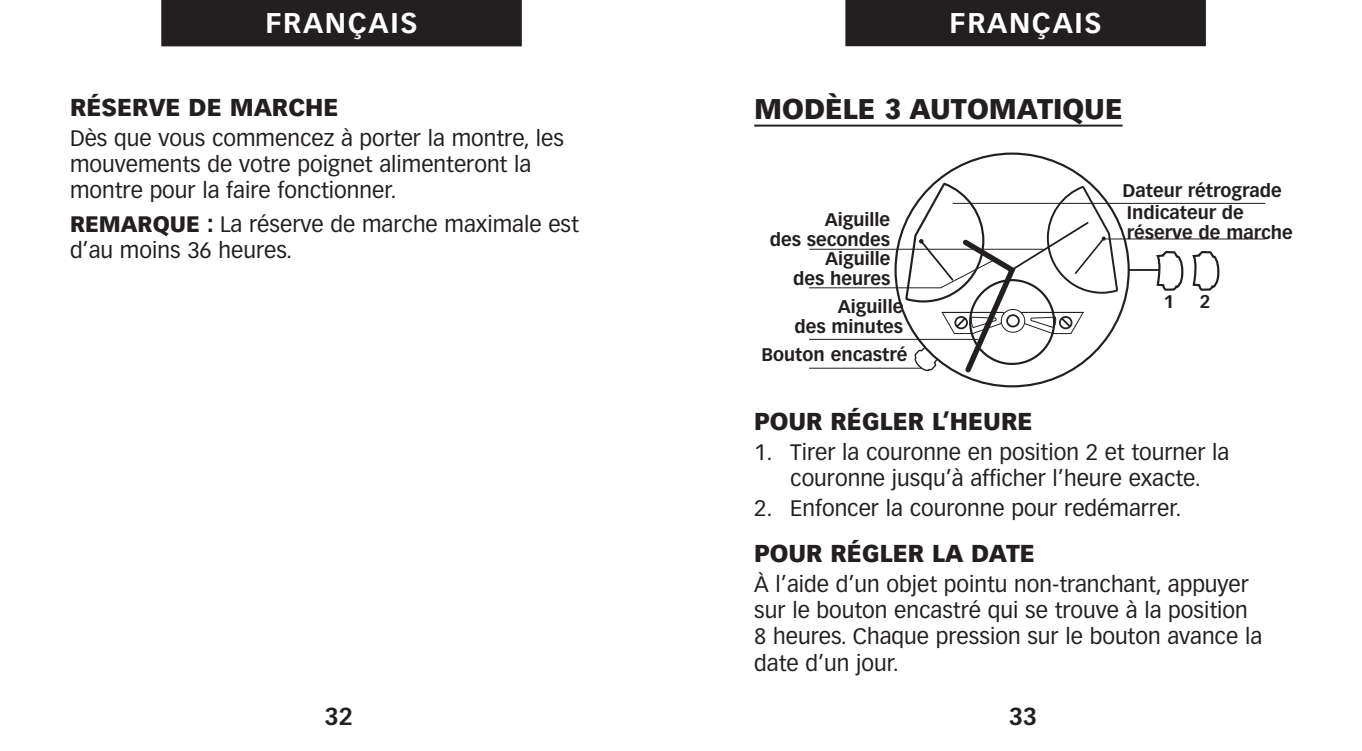
<style>
.page{position:relative;width:1362px;height:751px;background:#fff}
.page>*{position:absolute;margin:0;border:0;box-sizing:border-box;transform-origin:0 0}
.t1{font:900 28px "Vectora LH";color:#231f20}
.t2{font:700 28px "Vectora LH";letter-spacing:.06em;color:#fff}
.t3{font:900 24px "Vectora LH";color:#231f20}
.t4{font:700 24px "Vectora LH";color:#231f20}
.t5{font:22px/26px "Vectora LH";color:#231f20}
.t6{font:700 18px/19.6px "Vectora LH";color:#231f20;text-align:right}
.s1{font-weight:900}
</style>
<div class="page">
<div style="left:845px;top:0;width:360px;height:46px;background:#231f20"></div>
<div style="left:161px;top:0;width:360px;height:46px;background:#231f20"></div>
<hr style="left:754px;top:125px;width:368px;height:2px;background:#231f20">
<hr style="left:1128px;top:269px;width:30px;height:2px;background:#231f20">
<hr style="left:1105px;top:238px;width:160px;height:2px;background:#231f20">
<hr style="left:953px;top:203px;width:312px;height:1px;background:#231f20">
<svg style="left:1155px;top:251px;width:29px;height:40px"></svg>
<svg style="left:1192px;top:251px;width:28px;height:40px"></svg>
<svg style="left:809px;top:181px;width:311px;height:196px"></svg>
<p class="t2" style="left:265px;top:11px;width:154px">FRANÇAIS</p>
<p class="t2" style="left:949px;top:11px;width:154px">FRANÇAIS</p>
<p class="t3" style="left:70px;top:97px;width:270px">RÉSERVE DE MARCHE</p>
<p class="t5" style="left:70px;top:127px;width:495px">Dès que vous commencez à porter la montre, les mouvements de votre poignet alimenteront la montre pour la faire fonctionner.</p>
<p class="t5" style="left:70px;top:213px;width:510px"><span class="s1">REMARQUE :</span> La réserve de marche maximale est d’au moins 36 heures.</p>
<p class="t1" style="left:754px;top:97px;width:370px">MODÈLE 3 AUTOMATIQUE</p>
<p class="t6" style="left:769px;top:211px;width:122px">Aiguille<br>des secondes<br>Aiguille<br>des heures</p>
<p class="t6" style="left:794px;top:298px;width:110px">Aiguille<br>des minutes</p>
<p class="t6" style="left:761px;top:346px;width:147px">Bouton encastré</p>
<p class="t6" style="left:1122px;top:182px;width:161px">Dateur rétrograde</p>
<p class="t6" style="left:1126px;top:204px;width:168px;text-align:left">Indicateur de réserve de marche</p>
<p class="t6" style="left:1163px;top:292px;width:12px">1</p>
<p class="t6" style="left:1199px;top:292px;width:12px">2</p>
<p class="t3" style="left:754px;top:411px;width:280px">POUR RÉGLER L’HEURE</p>
<p class="t5" style="left:754px;top:441px;width:477px;text-align:center">1. Tirer la couronne en position 2 et tourner la couronne jusqu’à afficher l’heure exacte.</p>
<p class="t5" style="left:754px;top:497px;width:429px">2. Enfoncer la couronne pour redémarrer.</p>
<p class="t3" style="left:754px;top:544px;width:282px">POUR RÉGLER LA DATE</p>
<p class="t5" style="left:754px;top:573px;width:509px">À l’aide d’un objet pointu non-tranchant, appuyer sur le bouton encastré qui se trouve à la position 8 heures. Chaque pression sur le bouton avance la date d’un jour.</p>
<p class="t4" style="left:324px;top:706px;width:30px">32</p>
<p class="t4" style="left:1008px;top:706px;width:30px">33</p>
</div>
